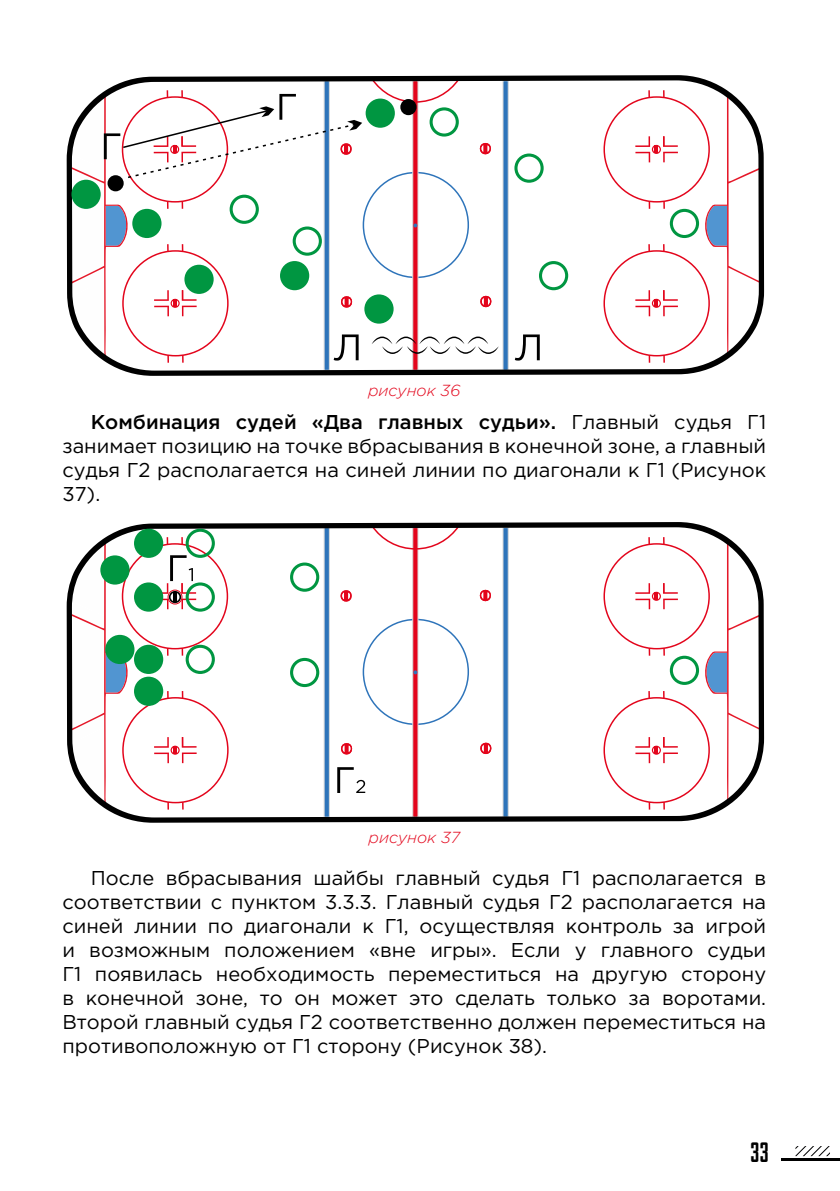
<style>
.page{position:relative;width:840px;height:1191px;background:#fff}
.page>*{position:absolute;margin:0;border:0;box-sizing:border-box;transform-origin:0 0}
.t1{font:28px "AA Duke Fill";color:#000}
.t2{font:20px/24px "Gotham Pro";color:#000;text-align:justify}
.t3{font:italic 300 16px "Gotham Pro";color:#e3051b}
.s1{font-weight:500}
</style>
<div class="page">
<svg style="left:795px;top:1146px;width:34px;height:10px"></svg>
<hr style="left:780px;top:1158px;width:58px;height:2px;background:#000">
<svg style="left:67px;top:75px;width:696px;height:301px"></svg>
<div style="left:669px;top:209px;width:29px;height:29px;border:3px solid #009641;border-radius:50%"></div>
<svg style="left:71px;top:79px;width:498px;height:284px"></svg>
<svg style="left:67px;top:522px;width:696px;height:300px"></svg>
<div style="left:669px;top:655px;width:29px;height:30px;border:3px solid #009641;border-radius:50%"></div>
<svg style="left:337px;top:767px;width:28px;height:26px"></svg>
<svg style="left:71px;top:527px;width:249px;height:282px"></svg>
<div style="left:102px;top:557px;width:26px;height:26px;background:#009641;border-radius:50%"></div>
<div style="left:100px;top:555px;width:29px;height:29px;border:3px solid #009641;border-radius:50%"></div>
<p class="t3" style="left:368px;top:382px;width:94px">рисунок 36</p>
<p class="t2" style="left:62px;top:409px;width:704px;text-indent:28px"><span class="s1">Комбинация судей «Два главных судьи».</span> Главный судья Г1 занимает позицию на точке вбрасывания в конечной зоне, а главный судья Г2 располагается на синей линии по диагонали к Г1 (Рисунок 37).</p>
<p class="t3" style="left:368px;top:828px;width:93px">рисунок 37</p>
<p class="t2" style="left:62px;top:865px;width:704px;text-indent:28px">После вбрасывания шайбы главный судья Г1 располагается в соответствии с пунктом 3.3.3. Главный судья Г2 располагается на синей линии по диагонали к Г1, осуществляя контроль за игрой и возможным положением «вне игры». Если у главного судьи Г1 появилась необходимость переместиться на другую сторону в конечной зоне, то он может это сделать только за воротами.<br>Второй главный судья Г2 соответственно должен переместиться на противоположную от Г1 сторону (Рисунок 38).</p>
<h1 class="t1" style="left:749px;top:1136px;width:20px">33</h1>
</div>
